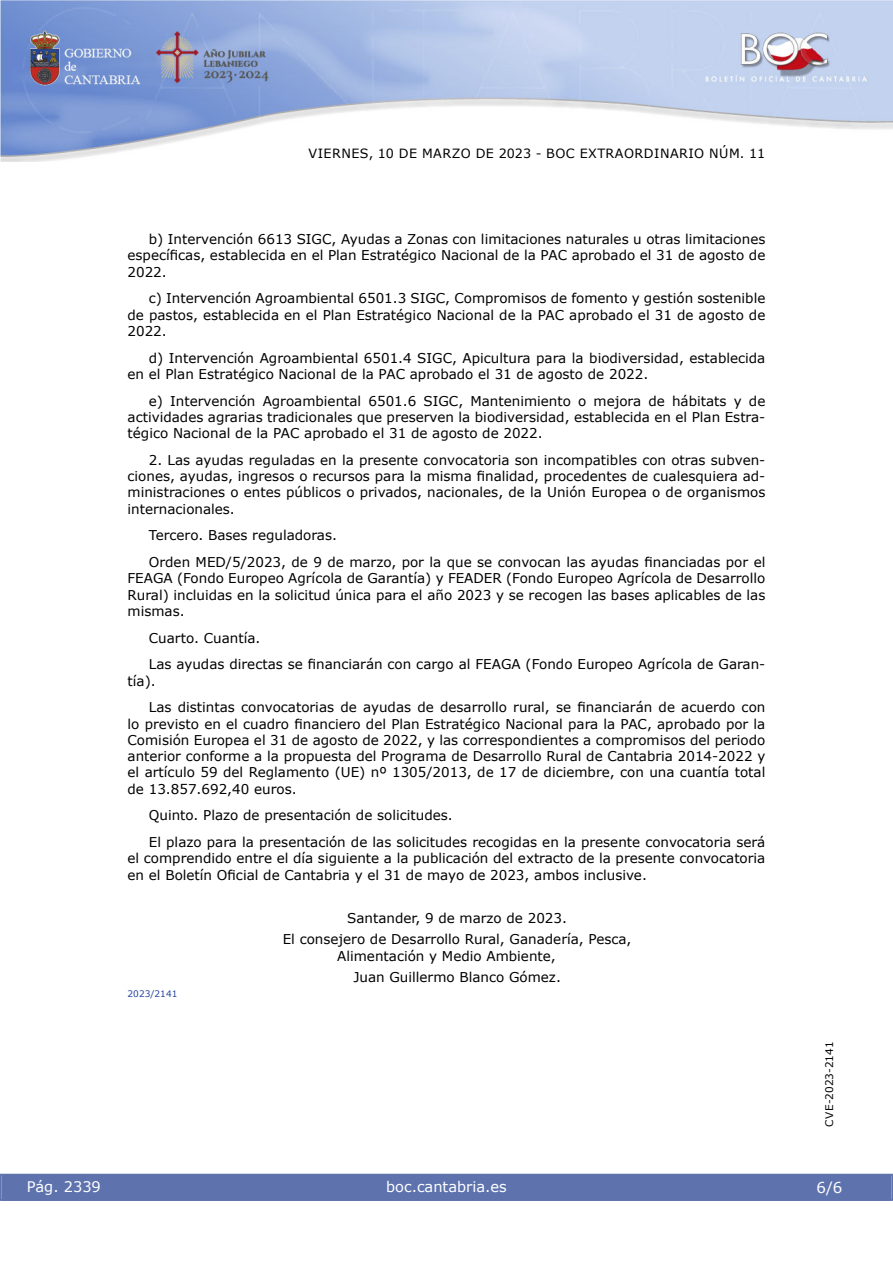
<style>
.page{position:relative;width:893px;height:1263px;background:#fff}
.page>*{position:absolute;margin:0;border:0;box-sizing:border-box;transform-origin:0 0}
.t1{font:15px "Verdana 2";color:#fff}
.t2{font:14.55px "Verdana 2";color:#fff}
.inicio_de_parrafo{font:13.5px/16.2px "Verdana";color:#000;text-align:justify}
.center{font:13.5px/16.2px "Verdana";color:#000}
.inicio_de_parrafo-2{font:13.5px "Verdana 2";color:#000}
.center-2{font:13.5px "Verdana 2";color:#000}
.t3{font:12.75px "Verdana 2";letter-spacing:.035em;color:#000}
.t4{font:10.5px "Verdana 2";color:#000}
.numero_exp{font:9px "Verdana 2";color:#27459e}
.s1{font-family:"Verdana 2"}
</style>
<div class="page">
<img style="left:0;top:0;width:893px;height:161px">
<div style="left:1px;top:1174px;width:890px;height:27px;background:#5e73ae"></div>
<p class="t3" style="left:309px;top:144px;width:458px">VIERNES, 10 DE MARZO DE 2023 - BOC EXTRAORDINARIO NÚM. 11</p>
<p class="inicio_de_parrafo" style="left:128px;top:231px;width:639px;text-indent:21px">b) Intervención 6613 SIGC, Ayudas a Zonas con limitaciones naturales u otras limitaciones específicas, establecida en el Plan Estratégico Nacional de la PAC aprobado el 31 de agosto de <span class="s1">2022.</span></p>
<p class="inicio_de_parrafo" style="left:128px;top:290px;width:639px;text-indent:21px">c) Intervención Agroambiental 6501.3 SIGC, Compromisos de fomento y gestión sostenible de pastos, establecida en el Plan Estratégico Nacional de la PAC aprobado el 31 de agosto de <span class="s1">2022.</span></p>
<p class="inicio_de_parrafo" style="left:128px;top:349px;width:639px;text-indent:21px">d) Intervención Agroambiental 6501.4 SIGC, Apicultura para la biodiversidad, establecida en el Plan Estratégico Nacional de la PAC aprobado el 31 de agosto de 2022.</p>
<p class="inicio_de_parrafo" style="left:128px;top:393px;width:639px;text-indent:21px">e) Intervención Agroambiental 6501.6 SIGC, Mantenimiento o mejora de hábitats y de <span class="s1">actividades agrarias tradicionales que preserven la biodiversidad, establecida en el Plan Estra&shy;</span>tégico Nacional de la PAC aprobado el 31 de agosto de 2022.</p>
<p class="inicio_de_parrafo" style="left:128px;top:452px;width:639px;text-indent:21px"><span class="s1">2. Las ayudas reguladas en la presente convocatoria son incompatibles con otras subven&shy;</span>ciones, ayudas, ingresos o recursos para la misma finalidad, procedentes de cualesquiera ad&shy;ministraciones o entes públicos o privados, nacionales, de la Unión Europea o de organismos <span class="s1">internacionales.</span></p>
<p class="inicio_de_parrafo-2" style="left:149px;top:526px;width:190px">Tercero. Bases reguladoras.</p>
<p class="inicio_de_parrafo" style="left:128px;top:554px;width:639px;text-indent:21px">Orden MED/5/2023, de 9 de marzo, por la que se convocan las ayudas financiadas por el FEAGA (Fondo Europeo Agrícola de Garantía) y FEADER (Fondo Europeo Agrícola de Desarrollo Rural) incluidas en la solicitud única para el año 2023 y se recogen las bases aplicables de las <span class="s1">mismas.</span></p>
<p class="inicio_de_parrafo-2" style="left:149px;top:628px;width:113px">Cuarto. Cuantía.</p>
<p class="inicio_de_parrafo" style="left:128px;top:656px;width:639px;text-indent:21px">Las ayudas directas se financiarán con cargo al FEAGA (Fondo Europeo Agrícola de Garan&shy;tía).</p>
<p class="inicio_de_parrafo" style="left:128px;top:699px;width:639px;text-indent:21px">Las distintas convocatorias de ayudas de desarrollo rural, se financiarán de acuerdo con lo previsto en el cuadro financiero del Plan Estratégico Nacional para la PAC, aprobado por la Comisión Europea el 31 de agosto de 2022, y las correspondientes a compromisos del periodo anterior conforme a la propuesta del Programa de Desarrollo Rural de Cantabria 2014-2022 y el artículo 59 del Reglamento (UE) nº 1305/2013, de 17 de diciembre, con una cuantía total <span class="s1">de 13.857.692,40 euros.</span></p>
<p class="inicio_de_parrafo" style="left:149px;top:807px;width:305px">Quinto. Plazo de presentación de solicitudes.</p>
<p class="inicio_de_parrafo" style="left:128px;top:834px;width:639px;text-indent:21px">El plazo para la presentación de las solicitudes recogidas en la presente convocatoria será el comprendido entre el día siguiente a la publicación del extracto de la presente convocatoria en el Boletín Oficial de Cantabria y el 31 de mayo de 2023, ambos inclusive.</p>
<p class="center-2" style="left:347px;top:909px;width:221px">Santander, 9 de marzo de 2023.</p>
<p class="center" style="left:337px;top:931px;width:296px;text-indent:-54px">El consejero de Desarrollo Rural, Ganadería, Pesca,<br>Alimentación y Medio Ambiente,</p>
<p class="center" style="left:353px;top:968px;width:209px">Juan Guillermo Blanco Gómez.</p>
<p class="numero_exp" style="left:128px;top:988px;width:51px">2023/2141</p>
<p class="t2" style="left:27px;top:1177px;width:76px">Pág. 2339</p>
<p class="t2" style="left:386px;top:1177px;width:122px">boc.cantabria.es</p>
<p class="t4" style="left:822px;top:1126px;width:87px;rotate:-90deg">CVE-2023-2141</p>
<p class="t1" style="left:816px;top:1177px;width:27px">6/6</p>
</div>
